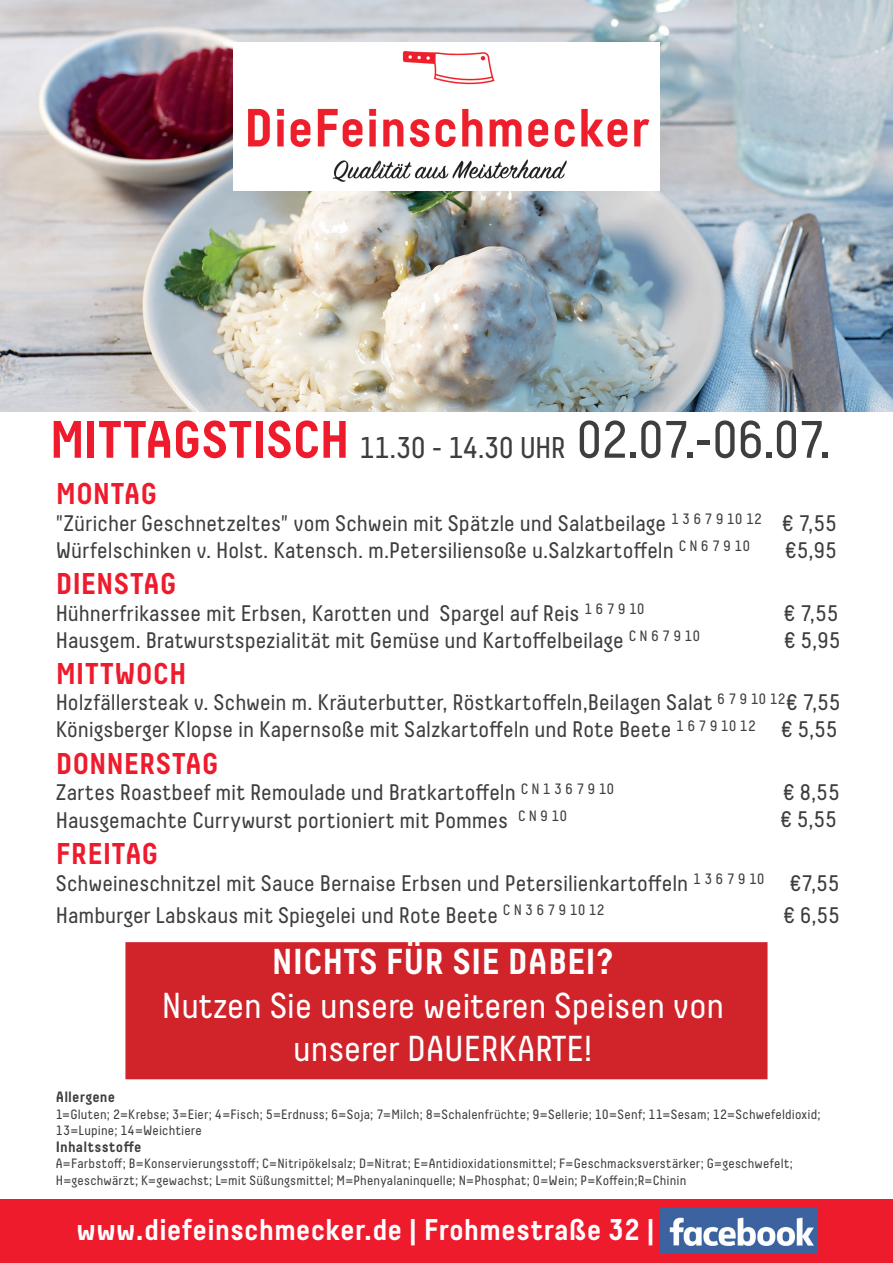
<style>
.page{position:relative;width:893px;height:1263px;background:#fff}
.page>*{position:absolute;margin:0;border:0;box-sizing:border-box;transform-origin:0 0}
.t1{font:36px/43.2px "Decima Pro";color:#fff;text-align:center}
.t2{font:700 36px "Decima Pro";color:#fff}
.t3{font:700 30px "Decima Pro";letter-spacing:-.005em;color:#ee1b2d}
.t4{font:700 30px "Decima Pro";letter-spacing:-.005em;color:#fff}
.t5{font:30px "Decima Pro";letter-spacing:-.03em;color:#3e3e3f}
.t6{font:22.5px/27px "Decima Pro";color:#3e3e3f}
.t7{font:700 15px "Decima Pro";letter-spacing:.01em;color:#3e3e3f}
.t8{font:13.5px/16.5px "Decima Pro";letter-spacing:.015em;color:#3e3e3f}
.s1{font-weight:700;font-size:52.5px;color:#ee1b2d}
.s2{font-size:52.5px}
</style>
<div class="page">
<img style="left:0;top:0;width:893px;height:412px">
<img style="left:234px;top:43px;width:425px;height:147px">
<div style="left:0;top:1199px;width:893px;height:64px;background:#ee1b2d"></div>
<img style="left:660px;top:1207px;width:157px;height:46px">
<div style="left:125px;top:942px;width:642px;height:137px;background:#d1232a;border:2px solid #d1232a"></div>
<h2 class="t5" style="left:50px;top:430px;width:783px"><span class="s1">MITTAGSTISCH</span> 11.30 - 14.30 UHR <span class="s2">02.07.-06.07.</span></h2>
<h2 class="t3" style="left:56px;top:476px;width:103px">MONTAG</h2>
<p class="t6" style="left:56px;top:510px;width:782px">"Züricher Geschnetzeltes" vom Schwein mit Spätzle und Salatbeilage <sup>1</sup> <sup>3</sup> <sup>6</sup> <sup>7</sup> <sup>9</sup> <sup>10</sup> <sup>12</sup> € 7,55<br>Würfelschinken v. Holst. Katensch. m.Petersiliensoße u.Salzkartoffeln <sup>C</sup> <sup>N</sup> <sup>6</sup> <sup>7</sup> <sup>9</sup> <sup>10</sup></p>
<p class="t6" style="left:785px;top:537px;width:54px">€5,95</p>
<h2 class="t3" style="left:56px;top:566px;width:122px">DIENSTAG</h2>
<p class="t6" style="left:56px;top:600px;width:590px">Hühnerfrikassee mit Erbsen, Karotten und Spargel auf Reis <sup>1</sup> <sup>6</sup> <sup>7</sup> <sup>9</sup> <sup>10</sup></p>
<p class="t6" style="left:783px;top:600px;width:57px">€ 7,55</p>
<p class="t6" style="left:56px;top:627px;width:646px">Hausgem. Bratwurstspezialität mit Gemüse und Kartoffelbeilage <sup>C</sup> <sup>N</sup> <sup>6</sup> <sup>7</sup> <sup>9</sup> <sup>10</sup></p>
<p class="t6" style="left:784px;top:627px;width:58px">€ 5,95</p>
<h2 class="t3" style="left:56px;top:656px;width:132px">MITTWOCH</h2>
<p class="t6" style="left:56px;top:688px;width:786px">Holzfällersteak v. Schwein m. Kräuterbutter, Röstkartoffeln,Beilagen Salat <sup>6</sup> <sup>7</sup> <sup>9</sup> <sup>10</sup> <sup>12</sup>€ 7,55<br>Königsberger Klopse in Kapernsoße mit Salzkartoffeln und Rote Beete <sup>1</sup> <sup>6</sup> <sup>7</sup> <sup>9</sup> <sup>10</sup> <sup>12</sup> € 5,55</p>
<h2 class="t3" style="left:56px;top:746px;width:164px">DONNERSTAG</h2>
<p class="t6" style="left:56px;top:778px;width:560px">Zartes Roastbeef mit Remoulade und Bratkartoffeln <sup>C</sup> <sup>N</sup> <sup>1</sup> <sup>3</sup> <sup>6</sup> <sup>7</sup> <sup>9</sup> <sup>10</sup></p>
<p class="t6" style="left:783px;top:778px;width:58px">€ 8,55</p>
<p class="t6" style="left:56px;top:807px;width:513px">Hausgemachte Currywurst portioniert mit Pommes <sup>C</sup> <sup>N</sup> <sup>9</sup> <sup>10</sup></p>
<p class="t6" style="left:780px;top:805px;width:58px">€ 5,55</p>
<h2 class="t3" style="left:56px;top:836px;width:104px">FREITAG</h2>
<p class="t6" style="left:56px;top:868px;width:785px;line-height:31.2px">Schweineschnitzel mit Sauce Bernaise Erbsen und Petersilienkartoffeln <sup>1</sup> <sup>3</sup> <sup>6</sup> <sup>7</sup> <sup>9</sup> <sup>10</sup> €7,55<br>Hamburger Labskaus mit Spiegelei und Rote Beete <sup>C</sup> <sup>N</sup> <sup>3</sup> <sup>6</sup> <sup>7</sup> <sup>9</sup> <sup>10</sup> <sup>12</sup></p>
<p class="t6" style="left:783px;top:901px;width:58px">€ 6,55</p>
<h1 class="t2" style="left:272px;top:940px;width:344px">NICHTS FÜR SIE DABEI?</h1>
<h1 class="t1" style="left:162px;top:983px;width:564px">Nutzen Sie unsere weiteren Speisen von unserer DAUERKARTE!</h1>
<p class="t7" style="left:56px;top:1088px;width:61px">Allergene</p>
<p class="t8" style="left:56px;top:1106px;width:766px">1=Gluten; 2=Krebse; 3=Eier; 4=Fisch; 5=Erdnuss; 6=Soja; 7=Milch; 8=Schalenfrüchte; 9=Sellerie; 10=Senf; 11=Sesam; 12=Schwefeldioxid;<br>13=Lupine; 14=Weichtiere</p>
<p class="t7" style="left:56px;top:1138px;width:87px">Inhaltsstoffe</p>
<p class="t8" style="left:56px;top:1155px;width:738px">A=Farbstoff; B=Konservierungsstoff; C=Nitripökelsalz; D=Nitrat; E=Antidioxidationsmittel; F=Geschmacksverstärker; G=geschwefelt;<br>H=geschwärzt; K=gewachst; L=mit Süßungsmittel; M=Phenyalaninquelle; N=Phosphat; O=Wein; P=Koffein;R=Chinin</p>
<h2 class="t4" style="left:76px;top:1211px;width:580px">www.diefeinschmecker.de | Frohmestraße 32 |</h2>
</div>
